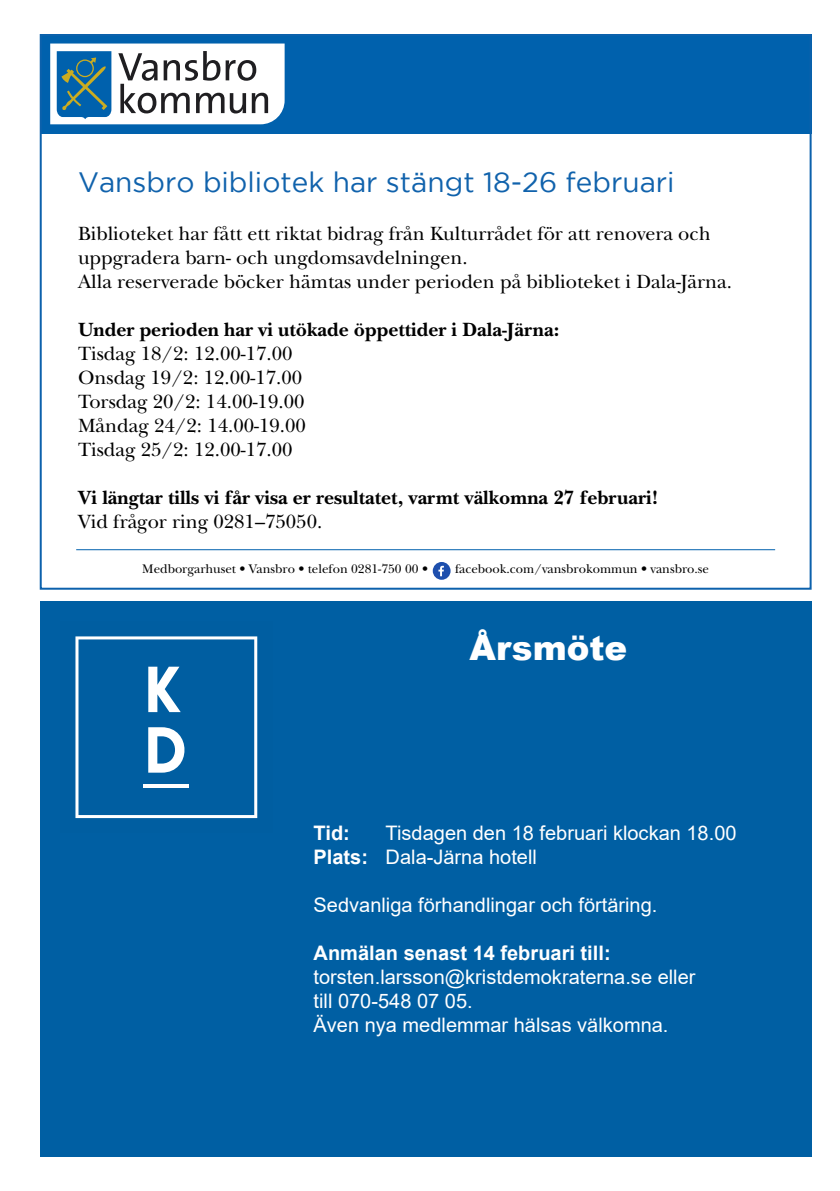
<style>
.page{position:relative;width:840px;height:1191px;background:#fff}
.page>*{position:absolute;margin:0;border:0;box-sizing:border-box;transform-origin:0 0}
.t1{font:900 34px "Arial";color:#fff}
.t2{font:28px "Gotham";color:#1062ac}
.t3{font:20px/24px "New Baskerville Std";color:#000}
.t4{font:20px/24px "Arial";color:#fff}
.t5{font:700 20px "New Baskerville Std";color:#000}
.t6{font:700 20px "Arial";color:#fff}
.t7{font:13px "New Baskerville Std";color:#000}
.s1{font-weight:700}
</style>
<div class="page">
<div style="left:40px;top:34px;width:771px;height:100px;background:#0061ad"></div>
<svg style="left:50px;top:44px;width:234px;height:80px"></svg>
<hr style="left:76px;top:549px;width:698px;height:1px;background:#0061ad">
<div style="left:432px;top:562px;width:18px;height:18px;background:#1e4fad;border-radius:50%"></div>
<svg style="left:438px;top:566px;width:5px;height:10px"></svg>
<div style="left:40px;top:601px;width:771px;height:556px;background:#005fa3"></div>
<svg style="left:75px;top:636px;width:182px;height:182px"></svg>
<h2 class="t2" style="left:78px;top:167px;width:597px">Vansbro bibliotek har stängt 18-26 februari</h2>
<p class="t3" style="left:78px;top:222px;width:655px">Biblioteket har fått ett riktat bidrag från Kulturrådet för att renovera och uppgradera barn- och ungdomsavdelningen.<br>Alla reserverade böcker hämtas under perioden på biblioteket i Dala-Järna.</p>
<p class="t5" style="left:78px;top:318px;width:482px">Under perioden har vi utökade öppettider i Dala-Järna:</p>
<p class="t3" style="left:78px;top:342px;width:229px">Tisdag 18/2: 12.00-17.00<br>Onsdag 19/2: 12.00-17.00<br>Torsdag 20/2: 14.00-19.00<br>Måndag 24/2: 14.00-19.00<br>Tisdag 25/2: 12.00-17.00</p>
<p class="t5" style="left:78px;top:486px;width:582px">Vi längtar tills vi får visa er resultatet, varmt välkomna 27 februari!</p>
<p class="t3" style="left:78px;top:510px;width:246px">Vid frågor ring 0281–75050.</p>
<p class="t7" style="left:142px;top:561px;width:287px">Medborgarhuset • Vansbro • telefon 0281-750 00 •</p>
<p class="t7" style="left:455px;top:561px;width:255px">facebook.com/vansbrokommun • vansbro.se</p>
<h1 class="t1" style="left:469px;top:623px;width:159px">Årsmöte</h1>
<p class="t4" style="left:313px;top:821px;width:424px;text-indent:72px">Tisdagen den 18 februari klockan 18.00<br><span class="s1">Plats:</span> Dala-Järna hotell</p>
<p class="t4" style="left:313px;top:893px;width:345px">Sedvanliga förhandlingar och förtäring.</p>
<p class="t6" style="left:313px;top:939px;width:298px">Anmälan senast 14 februari till:</p>
<p class="t4" style="left:313px;top:965px;width:383px">torsten.larsson@kristdemokraterna.se eller till 070-548 07 05.<br>Även nya medlemmar hälsas välkomna.</p>
<p class="t6" style="left:313px;top:819px;width:38px">Tid:</p>
</div>
